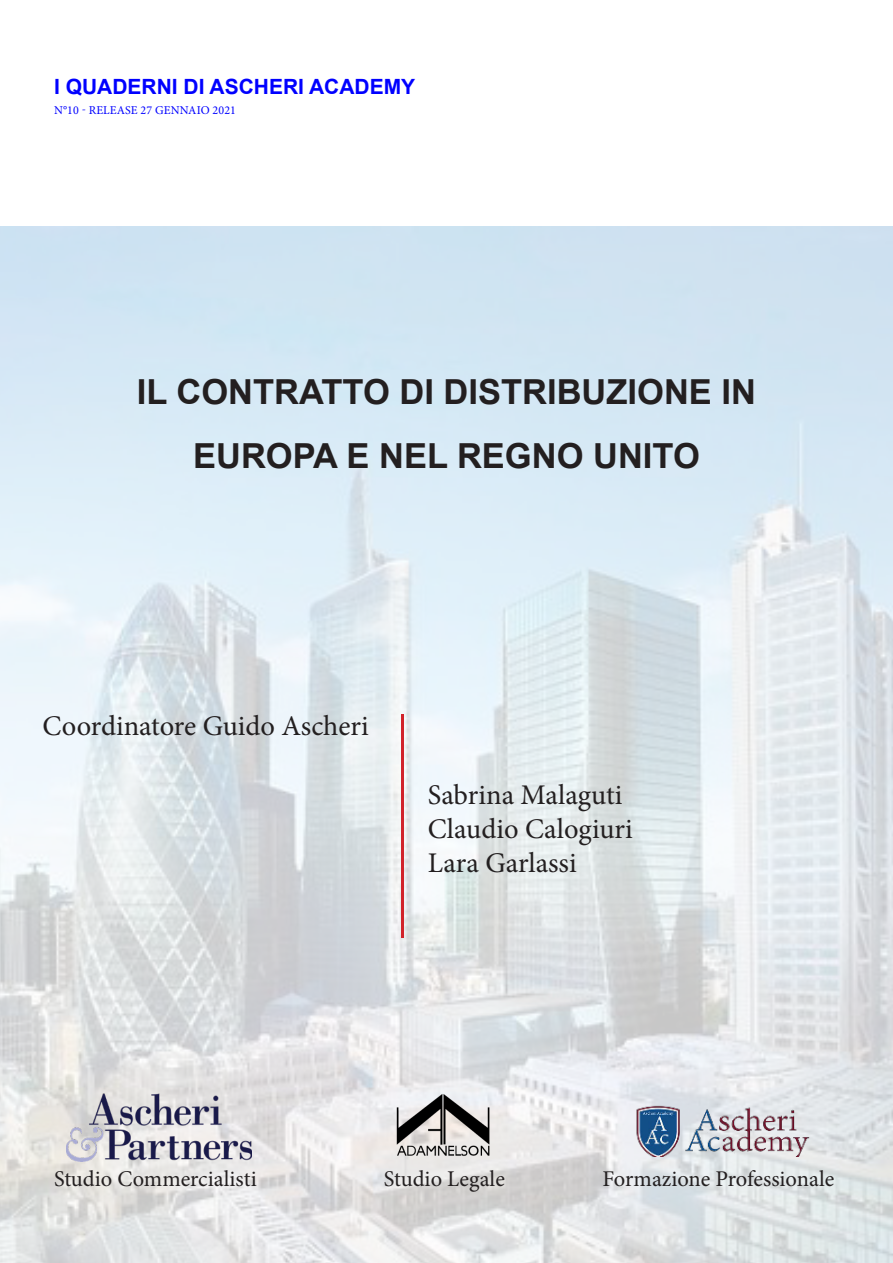
<style>
.page{position:relative;width:893px;height:1263px;background:#fff}
.page>*{position:absolute;margin:0;border:0;box-sizing:border-box;transform-origin:0 0}
.t1{font:700 34.5px "Arial";color:#231f20}
.t2{font:28.5px "Minion Pro";color:#231f20}
.t3{font:22.5px "Minion Pro";color:#231f20}
.t4{font:700 21px "Arial";color:#00f}
.t5{font:12px "Minion Pro";letter-spacing:.01em;color:#00f}
</style>
<div class="page">
<img style="left:0;top:226px;width:893px;height:1037px">
<img style="left:393px;top:1090px;width:102px;height:70px">
<hr style="left:402px;top:714px;width:2px;height:224px;background:#d1232a">
<img style="left:616px;top:1089px;width:209px;height:67px">
<img style="left:67px;top:1093px;width:184px;height:68px">
<p class="t4" style="left:54px;top:73px;width:363px">I QUADERNI DI ASCHERI ACADEMY</p>
<p class="t5" style="left:54px;top:102px;width:183px">N°10 - RELEASE 27 GENNAIO 2021</p>
<p class="t1" style="left:137px;top:369px;width:621px">IL CONTRATTO DI DISTRIBUZIONE IN</p>
<p class="t1" style="left:193px;top:433px;width:508px">EUROPA E NEL REGNO UNITO</p>
<p class="t2" style="left:43px;top:707px;width:328px">Coordinatore Guido Ascheri</p>
<p class="t2" style="left:428px;top:775px;width:196px">Sabrina Malaguti</p>
<p class="t2" style="left:428px;top:809px;width:207px">Claudio Calogiuri</p>
<p class="t2" style="left:428px;top:844px;width:150px">Lara Garlassi</p>
<p class="t3" style="left:54px;top:1163px;width:204px">Studio Commercialisti</p>
<p class="t3" style="left:384px;top:1163px;width:123px">Studio Legale</p>
<p class="t3" style="left:602px;top:1163px;width:233px">Formazione Professionale</p>
</div>
